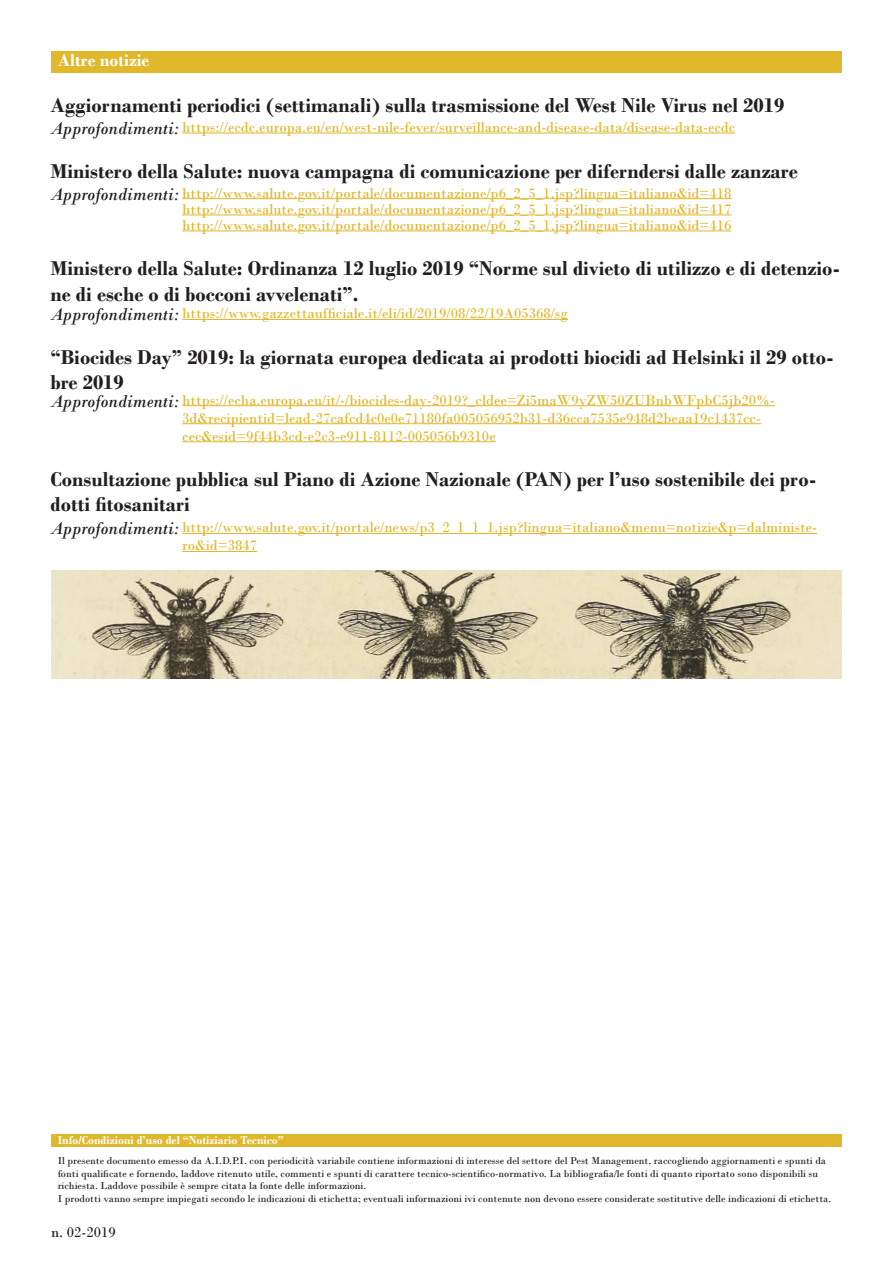
<style>
.page{position:relative;width:893px;height:1263px;background:#fff}
.page>*{position:absolute;margin:0;border:0;box-sizing:border-box;transform-origin:0 0}
.t1{font:700 21px/25.2px "Bodoni";color:#231f20}
.t2{font:italic 18px "Bodoni";color:#231f20}
.t3{font:700 18px "Bodoni";color:#fff}
.t4{font:15px/18px "Bodoni";color:#e1b72b}
.t5{font:15px "Bodoni";color:#231f20}
.t6{font:700 12px "Bodoni";color:#fff}
.t7{font:10.5px/12.6px "Bodoni";color:#231f20}
</style>
<div class="page">
<div style="left:51px;top:51px;width:791px;height:21px;background:#e1b72b"></div>
<hr style="left:182px;top:133px;width:553px;height:1px;background:#e1b72b">
<hr style="left:182px;top:405px;width:593px;height:1px;background:#e1b72b">
<hr style="left:182px;top:423px;width:579px;height:1px;background:#e1b72b">
<hr style="left:182px;top:441px;width:314px;height:1px;background:#e1b72b">
<hr style="left:182px;top:533px;width:635px;height:1px;background:#e1b72b">
<hr style="left:182px;top:551px;width:75px;height:1px;background:#e1b72b">
<hr style="left:182px;top:319px;width:386px;height:1px;background:#e1b72b">
<hr style="left:182px;top:198px;width:550px;height:1px;background:#e1b72b">
<hr style="left:182px;top:215px;width:550px;height:1px;background:#e1b72b">
<hr style="left:182px;top:231px;width:550px;height:1px;background:#e1b72b">
<div style="left:51px;top:1134px;width:791px;height:13px;background:#e1b72b"></div>
<img style="left:51px;top:571px;width:791px;height:107px">
<p class="t3" style="left:58px;top:49px;width:93px">Altre notizie</p>
<p class="t1" style="left:50px;top:92px;width:735px">Aggiornamenti periodici (settimanali) sulla trasmissione del West Nile Virus nel 2019</p>
<p class="t2" style="left:50px;top:117px;width:131px">Approfondimenti:</p>
<p class="t4" style="left:182px;top:118px;width:555px">https://ecdc.europa.eu/en/west-nile-fever/surveillance-and-disease-data/disease-data-ecdc</p>
<p class="t1" style="left:50px;top:158px;width:749px">Ministero della Salute: nuova campagna di comunicazione per diferndersi dalle zanzare</p>
<p class="t2" style="left:50px;top:183px;width:131px">Approfondimenti:</p>
<p class="t4" style="left:182px;top:184px;width:551px">http://www.salute.gov.it/portale/documentazione/p6_2_5_1.jsp?lingua=italiano&amp;id=418</p>
<p class="t4" style="left:182px;top:200px;width:551px">http://www.salute.gov.it/portale/documentazione/p6_2_5_1.jsp?lingua=italiano&amp;id=417</p>
<p class="t4" style="left:182px;top:216px;width:551px">http://www.salute.gov.it/portale/documentazione/p6_2_5_1.jsp?lingua=italiano&amp;id=416</p>
<p class="t1" style="left:50px;top:256px;width:791px">Ministero della Salute: Ordinanza 12 luglio 2019 “Norme sul divieto di utilizzo e di detenzio&shy;ne di esche o di bocconi avvelenati”.</p>
<p class="t2" style="left:50px;top:304px;width:131px">Approfondimenti:</p>
<p class="t4" style="left:182px;top:305px;width:387px">https://www.gazzettaufficiale.it/eli/id/2019/08/22/19A05368/sg</p>
<p class="t1" style="left:50px;top:344px;width:785px">“Biocides Day” 2019: la giornata europea dedicata ai prodotti biocidi ad Helsinki il 29 otto&shy;bre 2019</p>
<p class="t2" style="left:50px;top:390px;width:131px">Approfondimenti:</p>
<p class="t4" style="left:182px;top:391px;width:594px">https://echa.europa.eu/it/-/biocides-day-2019?_cldee=Zi5maW9yZW50ZUBnbWFpbC5jb20%-<br>3d&amp;recipientid=lead-27cafcd4c0e0e71180fa005056952b31-d36cca7535e948d2beaa19c1437cc&shy;cec&amp;esid=9f44b3cd-e2c3-e911-8112-005056b9310e</p>
<p class="t1" style="left:50px;top:467px;width:768px">Consultazione pubblica sul Piano di Azione Nazionale (PAN) per l’uso sostenibile dei pro&shy;dotti fitosanitari</p>
<p class="t2" style="left:50px;top:518px;width:131px">Approfondimenti:</p>
<p class="t4" style="left:182px;top:519px;width:636px">http://www.salute.gov.it/portale/news/p3_2_1_1_1.jsp?lingua=italiano&amp;menu=notizie&amp;p=dalministe&shy;ro&amp;id=3847</p>
<p class="t6" style="left:58px;top:1133px;width:227px">Info/Condizioni d’uso del “Notiziario Tecnico”</p>
<p class="t7" style="left:58px;top:1154px;width:770px">Il presente documento emesso da A.I.D.P.I. con periodicità variabile contiene informazioni di interesse del settore del Pest Management, raccogliendo aggiornamenti e spunti da fonti qualificate e fornendo, laddove ritenuto utile, commenti e spunti di carattere tecnico-scientifico-normativo. La bibliografia/le fonti di quanto riportato sono disponibili su richiesta. Laddove possibile è sempre citata la fonte delle informazioni.</p>
<p class="t7" style="left:58px;top:1192px;width:775px">I prodotti vanno sempre impiegati secondo le indicazioni di etichetta; eventuali informazioni ivi contenute non devono essere considerate sostitutive delle indicazioni di etichetta.</p>
<p class="t5" style="left:51px;top:1223px;width:66px">n. 02-2019</p>
</div>
